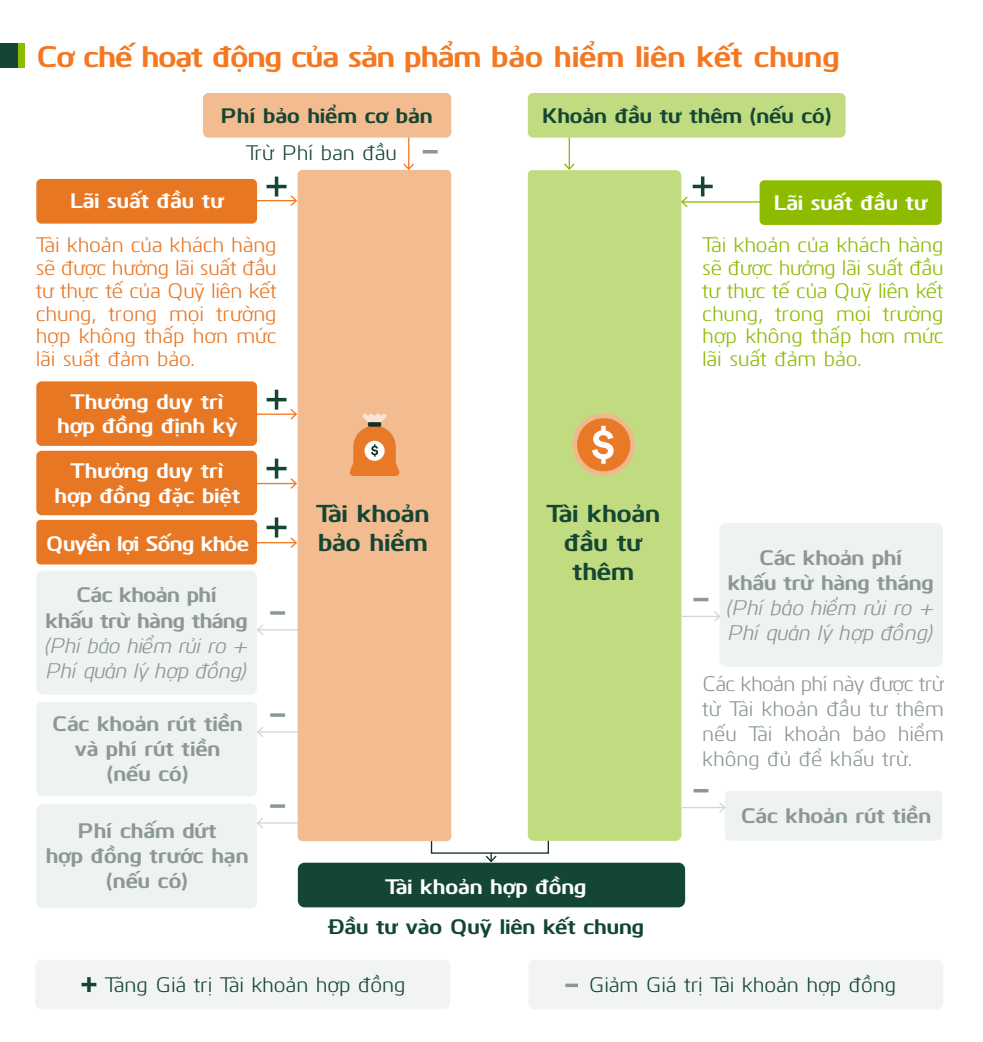
<style>
.page{position:relative;width:983px;height:1042px;background:#fff}
.page>*{position:absolute;margin:0;border:0;box-sizing:border-box;transform-origin:0 0}
.t1{font:700 29.75px "Kuro";letter-spacing:-.03em;color:#f37821}
.t2{font:700 24.5px/29.4px "Kuro";color:#144634}
.t3{font:21px/22.8px "Kuro";color:#e87724;text-align:justify}
.t4{font:21px/22.8px "Kuro";color:#8dbb00;text-align:justify}
.t5{font:700 21px/25.2px "Kuro";color:#8b9894;text-align:center}
.t6{font:700 21px/24.5px "Kuro";color:#fff;text-align:center}
.t7{font:21px/25.2px "Kuro";color:#8b9894;text-align:justify}
.t8{font:italic 21px/25.2px "Kuro";letter-spacing:-.015em;color:#8b9894}
.t9{font:21px "Kuro";color:#144634}
.t10{font:700 21px "Kuro";color:#144634}
.t11{font:700 21px/25.2px "Kuro";letter-spacing:-.02em;color:#8b9894;text-align:center}
.t12{font:700 21px "Kuro";letter-spacing:-.03em;color:#fff}
</style>
<div class="page">
<div style="left:0;top:43px;width:18px;height:25px;background:#144634"></div>
<div style="left:18px;top:43px;width:7px;height:25px;background:#8dbb00"></div>
<div style="left:35px;top:959px;width:415px;height:50px;background:#f1f4f3;border-radius:6px"></div>
<div style="left:528px;top:959px;width:415px;height:50px;background:#f1f4f3;border-radius:6px"></div>
<svg style="left:87px;top:977px;width:4px;height:15px"></svg>
<hr style="left:81px;top:983px;width:15px;height:3px;background:#144634">
<svg style="left:565px;top:983px;width:13px;height:4px"></svg>
<svg style="left:484px;top:853px;width:13px;height:9px"></svg>
<hr style="left:568px;top:135px;width:2px;height:34px;background:#8dbb00">
<svg style="left:564px;top:162px;width:11px;height:8px"></svg>
<hr style="left:408px;top:135px;width:1px;height:34px;background:#f37821">
<svg style="left:403px;top:162px;width:11px;height:8px"></svg>
<hr style="left:249px;top:413px;width:47px;height:2px;background:#f37821">
<svg style="left:289px;top:409px;width:8px;height:11px"></svg>
<hr style="left:249px;top:483px;width:47px;height:1px;background:#f37821">
<svg style="left:289px;top:478px;width:8px;height:11px"></svg>
<div style="left:298px;top:862px;width:387px;height:45px;background:#144634;border-radius:7px"></div>
<div style="left:203px;top:93px;width:248px;height:45px;background:#f3bb90;border-radius:5px"></div>
<div style="left:36px;top:381px;width:221px;height:65px;background:#e87724;border-radius:5px"></div>
<div style="left:36px;top:702px;width:221px;height:94px;background:#eef2f2;border-radius:5px"></div>
<div style="left:36px;top:804px;width:221px;height:104px;background:#eef2f2;border-radius:6px"></div>
<div style="left:36px;top:570px;width:221px;height:124px;background:#eef2f2;border-radius:7px"></div>
<div style="left:719px;top:523px;width:223px;height:143px;background:#eef2f2;border-radius:7px"></div>
<div style="left:527px;top:93px;width:318px;height:45px;background:#c1db81;border-radius:5px"></div>
<hr style="left:422px;top:150px;width:15px;height:3px;background:#8b9894">
<div style="left:36px;top:451px;width:221px;height:64px;background:#e87724;border-radius:6px"></div>
<hr style="left:275px;top:458px;width:3px;height:20px;background:#144634">
<hr style="left:266px;top:467px;width:20px;height:3px;background:#144634">
<hr style="left:275px;top:390px;width:3px;height:20px;background:#144634">
<hr style="left:266px;top:398px;width:20px;height:3px;background:#144634">
<hr style="left:249px;top:542px;width:47px;height:1px;background:#f37821">
<svg style="left:289px;top:537px;width:8px;height:11px"></svg>
<div style="left:36px;top:520px;width:221px;height:44px;background:#e87724;border-radius:4px"></div>
<hr style="left:275px;top:517px;width:3px;height:20px;background:#144634">
<hr style="left:266px;top:526px;width:20px;height:3px;background:#144634">
<svg style="left:270px;top:611px;width:15px;height:4px"></svg>
<svg style="left:270px;top:713px;width:15px;height:4px"></svg>
<hr style="left:258px;top:629px;width:39px;height:1px;background:#d2d7d4">
<svg style="left:257px;top:624px;width:7px;height:11px"></svg>
<hr style="left:258px;top:731px;width:39px;height:1px;background:#d2d7d4">
<svg style="left:257px;top:727px;width:7px;height:10px"></svg>
<hr style="left:258px;top:822px;width:39px;height:1px;background:#d2d7d4">
<svg style="left:257px;top:818px;width:7px;height:10px"></svg>
<svg style="left:270px;top:804px;width:15px;height:4px"></svg>
<hr style="left:682px;top:616px;width:37px;height:1px;background:#d2d7d4">
<svg style="left:714px;top:611px;width:6px;height:11px"></svg>
<hr style="left:693px;top:598px;width:15px;height:3px;background:#8b9894">
<div style="left:724px;top:791px;width:217px;height:49px;background:#eef2f2;border-radius:5px"></div>
<hr style="left:682px;top:807px;width:42px;height:1px;background:#d2d7d4">
<svg style="left:717px;top:801px;width:9px;height:13px"></svg>
<hr style="left:693px;top:789px;width:15px;height:3px;background:#8b9894">
<hr style="left:547px;top:144px;width:3px;height:15px;background:#f37821">
<hr style="left:541px;top:150px;width:15px;height:3px;background:#f37821">
<div style="left:527px;top:170px;width:154px;height:671px;background:#c1db81"></div>
<div style="left:297px;top:170px;width:154px;height:671px;background:#f3bb90;border-radius:5px"></div>
<hr style="left:211px;top:200px;width:85px;height:1px;background:#f37821">
<svg style="left:289px;top:194px;width:9px;height:13px"></svg>
<div style="left:36px;top:179px;width:221px;height:45px;background:#e87724;border-radius:5px"></div>
<hr style="left:275px;top:177px;width:3px;height:19px;background:#144634">
<hr style="left:266px;top:185px;width:20px;height:3px;background:#144634">
<hr style="left:681px;top:201px;width:101px;height:2px;background:#8dbb00">
<svg style="left:679px;top:195px;width:9px;height:13px"></svg>
<div style="left:759px;top:180px;width:182px;height:45px;background:#8dbb00;border-radius:5px"></div>
<svg style="left:700px;top:176px;width:4px;height:20px"></svg>
<hr style="left:692px;top:185px;width:20px;height:3px;background:#144634">
<svg style="left:572px;top:413px;width:62px;height:63px;background:#e3a965"></svg>
<svg style="left:349px;top:413px;width:51px;height:63px"></svg>
<h1 class="t1" style="left:36px;top:34px;width:804px">Cơ chế hoạt động của sản phẩm bảo hiểm liên kết chung</h1>
<p class="t10" style="left:220px;top:100px;width:213px">Phí bảo hiểm cơ bản</p>
<p class="t9" style="left:245px;top:138px;width:152px">Trừ Phí ban đầu</p>
<p class="t6" style="left:70px;top:187px;width:156px">Lãi suất đầu tư</p>
<p class="t3" style="left:36px;top:232px;width:242px">Tài khoản của khách hàng sẽ được hưởng lãi suất đầu tư thực tế của Quỹ liên kết chung, trong mọi trường hợp không thấp hơn mức lãi suất đảm bảo.</p>
<p class="t6" style="left:57px;top:388px;width:182px">Thưởng duy trì hợp đồng định kỳ</p>
<p class="t10" style="left:541px;top:100px;width:291px">Khoản đầu tư thêm (nếu có)</p>
<p class="t6" style="left:773px;top:189px;width:156px">Lãi suất đầu tư</p>
<p class="t4" style="left:702px;top:232px;width:242px">Tài khoản của khách hàng sẽ được hưởng lãi suất đầu tư thực tế của Quỹ liên kết chung, trong mọi trường hợp không thấp hơn mức lãi suất đảm bảo.</p>
<p class="t6" style="left:55px;top:457px;width:187px">Thưởng duy trì hợp đồng đặc biệt</p>
<p class="t12" style="left:46px;top:528px;width:204px">Quyền lợi Sống khỏe</p>
<p class="t11" style="left:46px;top:581px;width:203px">Các khoản phí<br>khấu trừ hàng tháng</p>
<p class="t8" style="left:45px;top:631px;width:204px">(Phí bảo hiểm rủi ro +<br>Phí quản lý hợp đồng)</p>
<p class="t5" style="left:52px;top:709px;width:192px">Các khoản rút tiền và phí rút tiền (nếu có)</p>
<p class="t5" style="left:46px;top:816px;width:204px">Phí chấm dứt<br>hợp đồng trước hạn (nếu có)</p>
<p class="t2" style="left:316px;top:496px;width:115px">Tài khoản bảo hiểm</p>
<p class="t2" style="left:546px;top:496px;width:115px;text-align:center">Tài khoản đầu tư thêm</p>
<p class="t6" style="left:385px;top:872px;width:203px">Tài khoản hợp đồng</p>
<p class="t10" style="left:327px;top:911px;width:318px">Đầu tư vào Quỹ liên kết chung</p>
<p class="t5" style="left:727px;top:543px;width:207px">Các khoản phí<br>khấu trừ hàng tháng</p>
<p class="t8" style="left:726px;top:594px;width:209px">(Phí bảo hiểm rủi ro +<br>Phí quản lý hợp đồng)</p>
<p class="t7" style="left:702px;top:669px;width:243px">Các khoản phí này được trừ từ Tài khoản đầu tư thêm nếu Tài khoản bảo hiểm không đủ để khấu trừ.</p>
<p class="t5" style="left:740px;top:801px;width:192px">Các khoản rút tiền</p>
<p class="t9" style="left:105px;top:969px;width:302px">Tăng Giá trị Tài khoản hợp đồng</p>
<p class="t9" style="left:588px;top:969px;width:308px">Giảm Giá trị Tài khoản hợp đồng</p>
</div>
